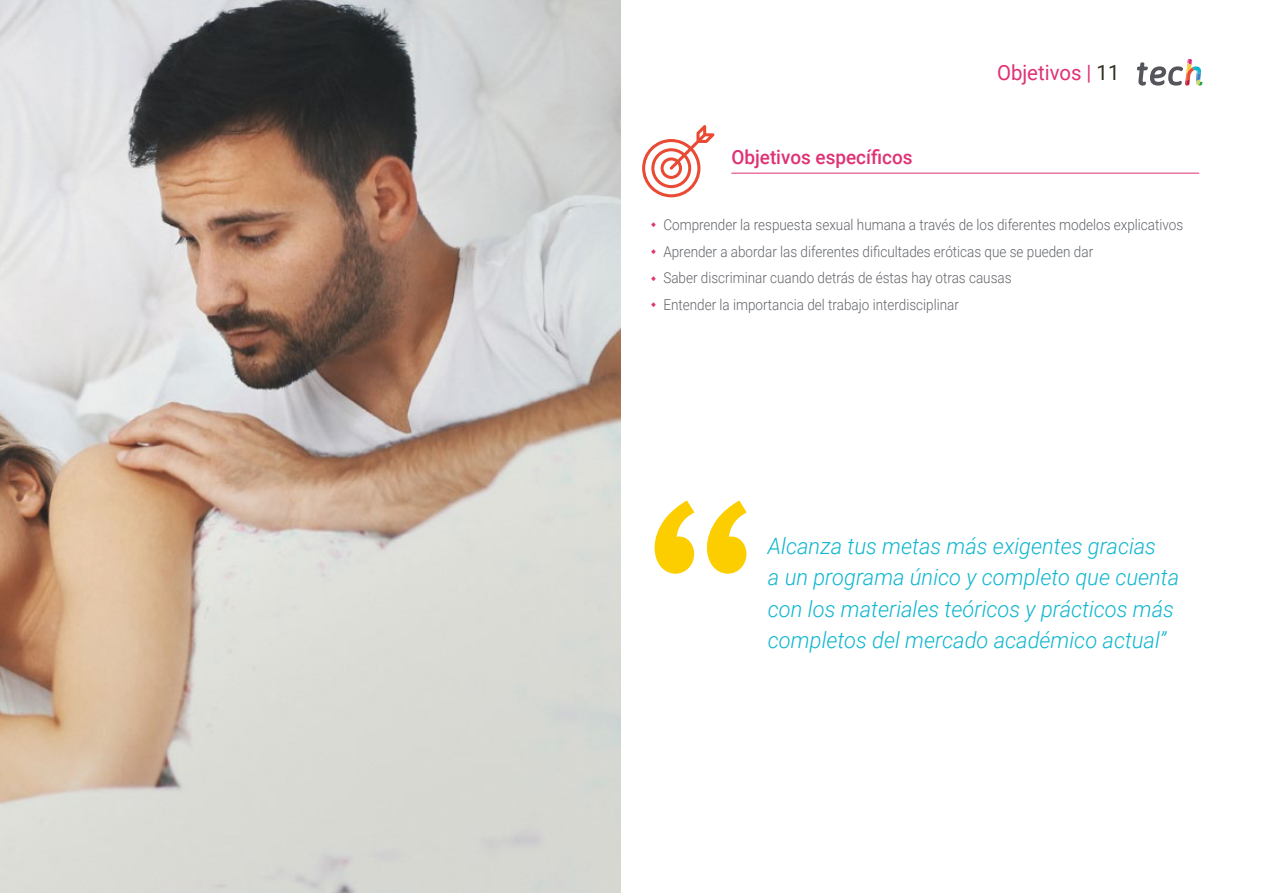
<style>
.page{position:relative;width:1263px;height:893px;background:#fff}
.page>*{position:absolute;margin:0;border:0;box-sizing:border-box;transform-origin:0 0}
.t1{font:italic 300 22.5px/31.5px "Roboto";color:#0fb6cf}
.t2{font:21px "Roboto";color:#df3174}
.t3{font:500 19.5px "Roboto";color:#df3174}
.t4{font:300 15px/26.7px "Roboto";color:#61646a;scale:.9 1}
.s1{color:#312e20}
</style>
<div class="page">
<img style="left:0;top:0;width:621px;height:893px">
<hr style="left:731px;top:173px;width:468px;height:1px;background:#df3174">
<svg style="left:655px;top:500px;width:92px;height:74px"></svg>
<svg style="left:1137px;top:59px;width:65px;height:27px"></svg>
<svg style="left:642px;top:125px;width:72px;height:72px"></svg>
<h3 class="t3" style="left:731px;top:144px;width:183px">Objetivos específicos</h3>
<h2 class="t2" style="left:997px;top:57px;width:124px">Objetivos | <span class="s1">11</span></h2>
<p class="t4" style="left:663px;top:211px;width:579px">Comprender la respuesta sexual humana a través de los diferentes modelos explicativos Aprender a abordar las diferentes dificultades eróticas que se pueden dar<br>Saber discriminar cuando detrás de éstas hay otras causas<br>Entender la importancia del trabajo interdisciplinar</p>
<h1 class="t1" style="left:768px;top:529px;width:413px">Alcanza tus metas más exigentes gracias<br>a un programa único y completo que cuenta con los materiales teóricos y prácticos más completos del mercado académico actual”</h1>
</div>
